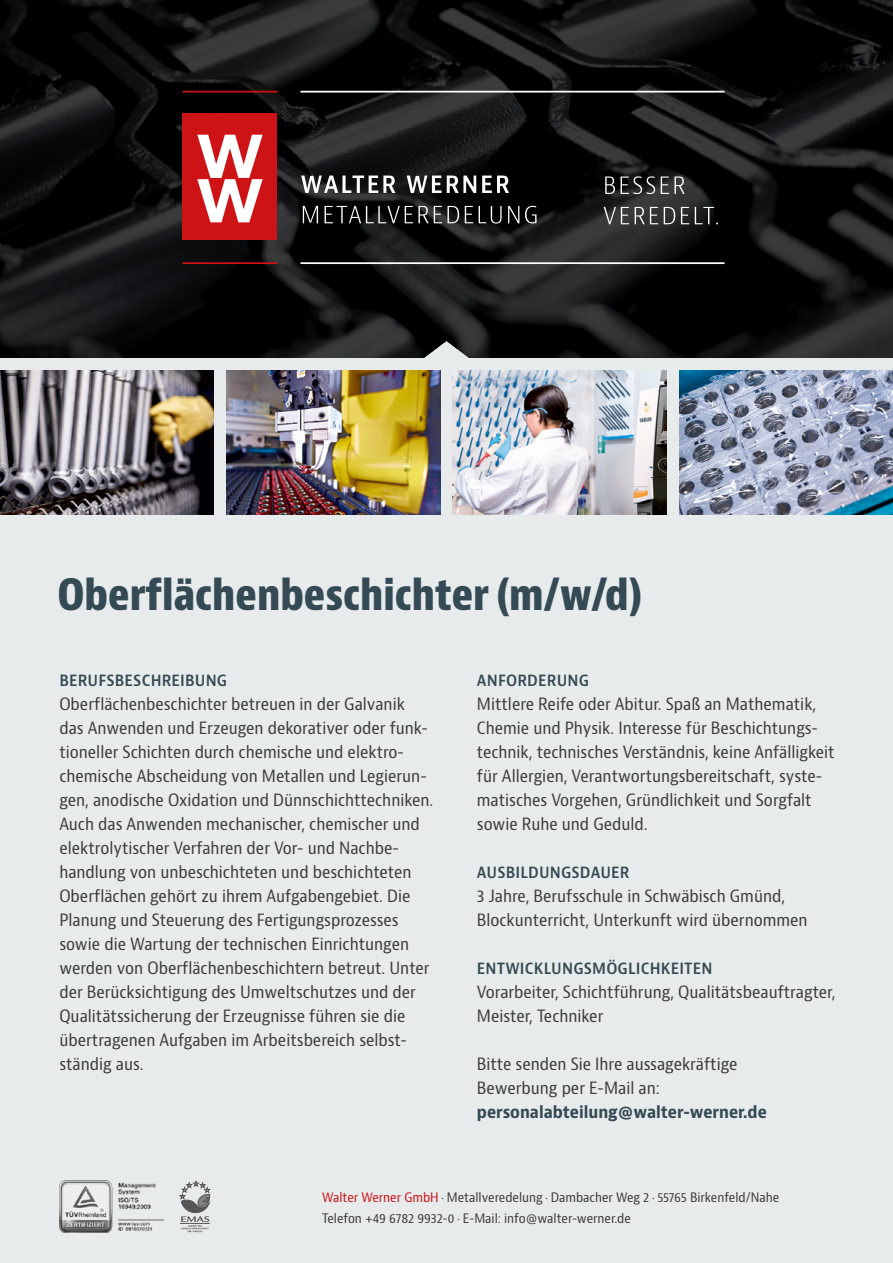
<style>
.page{position:relative;width:893px;height:1263px;background:#e8ebec}
.page>*{position:absolute;margin:0;border:0;box-sizing:border-box;transform-origin:0 0}
.Headline{font:800 condensed 42px "Bernino Sans";color:#344a54}
.Headline_Grau{font:condensed 16.5px/24px "Bernino Sans";color:#3b3b3a}
.Fliesstext{font:condensed 16.5px/24px "Bernino Sans";color:#3b3b3a}
.Fliesstext-2{font:condensed 12.75px "Bernino Sans";color:#3b3b3a}
.s1{font-weight:600;color:#344a54}
.s2{font-weight:700;color:#344a54}
.s3{color:#cd1316}
</style>
<div class="page">
<img style="left:226px;top:371px;width:214px;height:143px">
<img style="left:679px;top:371px;width:214px;height:143px">
<img style="left:453px;top:371px;width:214px;height:143px">
<img style="left:0;top:371px;width:214px;height:143px">
<svg style="left:0;top:0;width:893px;height:358px"></svg>
<img style="left:59px;top:1180px;width:105px;height:52px">
<svg style="left:180px;top:1181px;width:30px;height:51px"></svg>
<div style="left:182px;top:113px;width:95px;height:127px;background:#cd1316"></div>
<svg style="left:197px;top:135px;width:66px;height:87px"></svg>
<hr style="left:182px;top:91px;width:95px;height:2px;background:#cd1316">
<hr style="left:300px;top:91px;width:424px;height:2px;background:#fff">
<hr style="left:300px;top:262px;width:424px;height:2px;background:#fff">
<hr style="left:182px;top:262px;width:95px;height:2px;background:#cd1316">
<svg style="left:604px;top:207px;width:114px;height:17px"></svg>
<svg style="left:605px;top:176px;width:80px;height:18px"></svg>
<svg style="left:303px;top:206px;width:233px;height:18px"></svg>
<svg style="left:301px;top:175px;width:208px;height:18px"></svg>
<p class="Headline" style="left:57px;top:569px;width:586px">Oberflächenbeschichter (m/w/d)</p>
<p class="Headline_Grau" style="left:59px;top:669px;width:375px"><span class="s1">BERUFSBESCHREIBUNG<br></span>Oberflächenbeschichter betreuen in der Galvanik das Anwenden und Erzeugen dekorativer oder funk&shy;tioneller Schichten durch chemische und elektro&shy;chemische Abscheidung von Metallen und Legierun&shy;gen, anodische Oxidation und Dünnschichttechniken.<br>Auch das Anwenden mechanischer, chemischer und elektrolytischer Verfahren der Vor- und Nachbe&shy;handlung von unbeschichteten und beschichteten Oberflächen gehört zu ihrem Aufgabengebiet. Die Planung und Steuerung des Fertigungsprozesses sowie die Wartung der technischen Einrichtungen werden von Oberflächenbeschichtern betreut. Unter der Berücksichtigung des Umweltschutzes und der Qualitätssicherung der Erzeugnisse führen sie die übertragenen Aufgaben im Arbeitsbereich selbst&shy;ständig aus.</p>
<p class="Headline_Grau" style="left:477px;top:669px;width:359px"><span class="s1">ANFORDERUNG<br></span>Mittlere Reife oder Abitur. Spaß an Mathematik, Chemie und Physik. Interesse für Beschichtungs&shy;technik, technisches Verständnis, keine Anfälligkeit für Allergien, Verantwortungsbereitschaft, syste&shy;matisches Vorgehen, Gründlichkeit und Sorgfalt sowie Ruhe und Geduld.</p>
<p class="Headline_Grau" style="left:477px;top:861px;width:332px"><span class="s1">AUSBILDUNGSDAUER<br></span>3 Jahre, Berufsschule in Schwäbisch Gmünd,<br>Blockunterricht, Unterkunft wird übernommen</p>
<p class="Headline_Grau" style="left:477px;top:957px;width:360px"><span class="s1">ENTWICKLUNGSMÖGLICHKEITEN<br></span>Vorarbeiter, Schichtführung, Qualitätsbeauftragter,<br>Meister, Techniker</p>
<p class="Fliesstext" style="left:477px;top:1053px;width:291px">Bitte senden Sie Ihre aussagekräftige<br>Bewerbung per E-Mail an: <span class="s2">personalabteilung@walter-werner.de</span></p>
<p class="Fliesstext-2" style="left:322px;top:1189px;width:459px"><span class="s3">Walter Werner GmbH</span> · Metallveredelung · Dambacher Weg 2 · 55765 Birkenfeld/Nahe</p>
<p class="Fliesstext-2" style="left:322px;top:1210px;width:310px">Telefon +49 6782 9932-0 · E-Mail: info@walter-werner.de</p>
</div>
